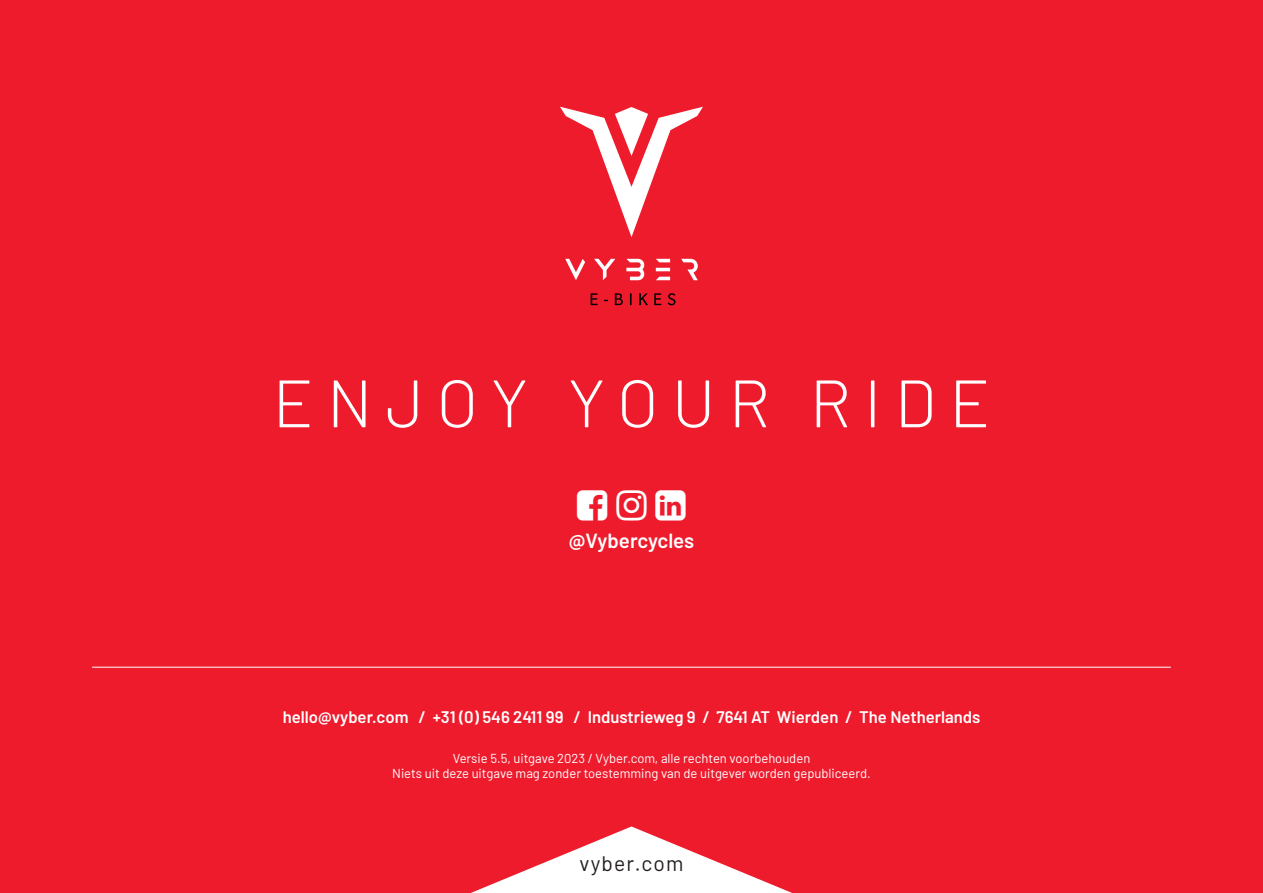
<style>
.page{position:relative;width:1263px;height:893px;background:#ee1b2d}
.page>*{position:absolute;margin:0;border:0;box-sizing:border-box;transform-origin:0 0}
.t1{font:300 66.75px "Barlow";letter-spacing:.2em;color:#fff}
.t2{font:21px "Barlow";letter-spacing:.06em;color:#231f20}
.t3{font:600 20.4px "Barlow";letter-spacing:-.005em;color:#fff}
.t4{font:600 16.65px "Barlow";color:#fff}
.t5{font:13.05px/15.6px "Barlow";color:#fff;text-align:center}
</style>
<div class="page">
<hr style="left:92px;top:667px;width:1079px;height:1px;background:#fff">
<svg style="left:471px;top:826px;width:321px;height:67px"></svg>
<svg style="left:591px;top:293px;width:85px;height:12px"></svg>
<svg style="left:565px;top:259px;width:133px;height:21px"></svg>
<svg style="left:560px;top:107px;width:143px;height:130px"></svg>
<h1 class="t1" style="left:273px;top:380px;width:719px">ENJOY YOUR RIDE</h1>
<h3 class="t3" style="left:569px;top:532px;width:127px">@Vybercycles</h3>
<p class="t4" style="left:283px;top:705px;width:699px">hello@vyber.com / +31 (0) 546 2411 99 / Industrieweg 9 / 7641 AT Wierden / The Netherlands</p>
<p class="t5" style="left:392px;top:749px;width:480px">Versie 5.5, uitgave 2023 / Vyber.com, alle rechten voorbehouden<br>Niets uit deze uitgave mag zonder toestemming van de uitgever worden gepubliceerd.</p>
<h2 class="t2" style="left:579px;top:856px;width:106px">vyber.com</h2>
</div>
